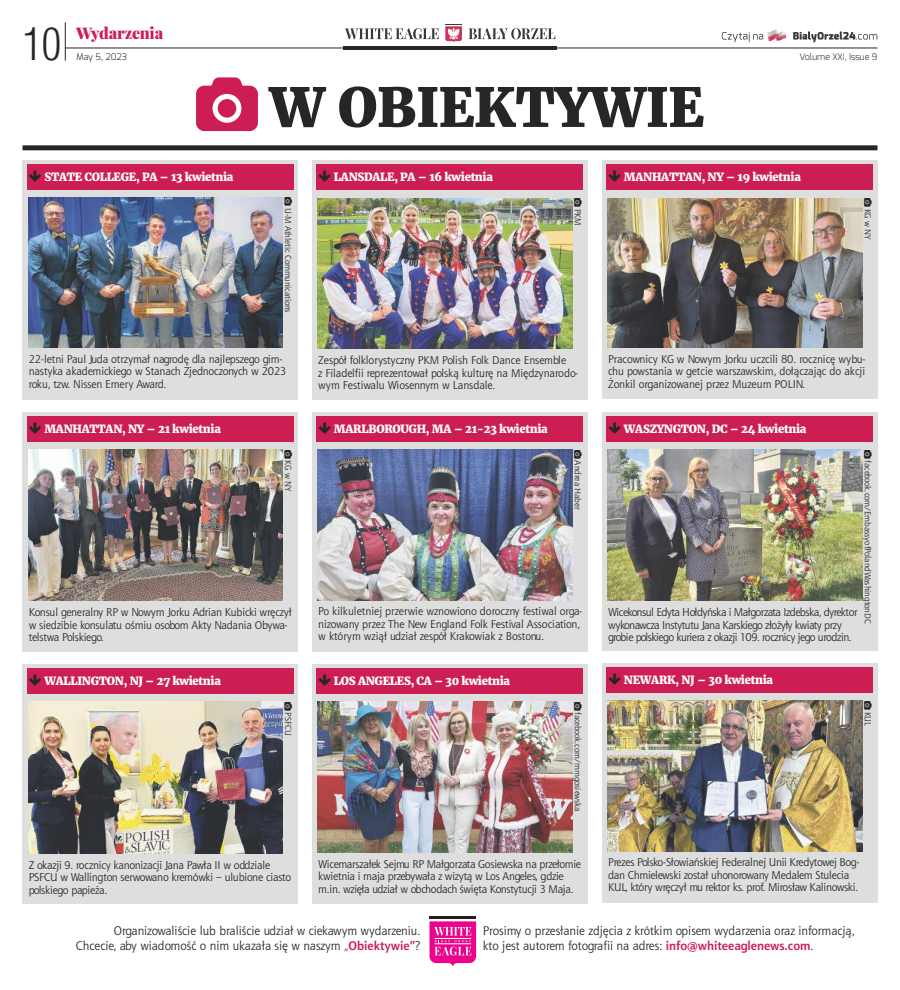
<style>
.page{position:relative;width:900px;height:990px;background:#fff}
.page>*{position:absolute;margin:0;border:0;box-sizing:border-box;transform-origin:0 0}
.t1{font:900 53.75px "Merriweather";letter-spacing:-.005em;color:#272627}
.t2{font:300 43.62px "Switzerland Cond";color:#272627}
.t3{font:900 15.62px "Playfair Display";letter-spacing:-.015em;color:#cc1e52}
.t4{font:12.5px/15px "Aerton EFN";color:#272627;text-align:right}
.t5{font:11.25px/12.5px "Aerton EFN";letter-spacing:-.02em;color:#272627}
.t6{font:11.25px/12.5px "Aerton EFN";color:#272627}
.t7{font:900 11.25px "Merriweather";letter-spacing:-.025em;color:#fff}
.t8{font:300 9px "Exo";color:#272627}
.t9{font:8.75px "Aerton EFN";color:#272627}
.s1{color:#cc1e52}
.s2{font-weight:700;color:#cc1e52}
</style>
<div class="page">
<hr style="left:343px;top:47px;width:214px;height:3px;background:#272627">
<hr style="left:65px;top:48px;width:813px;height:1px;background:#272627">
<hr style="left:65px;top:22px;width:1px;height:39px;background:#272627">
<svg style="left:722px;top:30px;width:64px;height:12px"></svg>
<svg style="left:793px;top:32px;width:84px;height:10px"></svg>
<svg style="left:345px;top:28px;width:94px;height:11px"></svg>
<svg style="left:469px;top:28px;width:86px;height:11px"></svg>
<svg style="left:445px;top:24px;width:17px;height:18px"></svg>
<div style="left:22px;top:145px;width:855px;height:5px;background:#272627"></div>
<div style="left:312px;top:412px;width:276px;height:240px;background:#dfdedf"></div>
<div style="left:317px;top:417px;width:266px;height:25px;background:#cc1e52"></div>
<img style="left:318px;top:450px;width:254px;height:150px">
<div style="left:312px;top:664px;width:276px;height:239px;background:#dfdedf"></div>
<div style="left:317px;top:668px;width:266px;height:25px;background:#cc1e52"></div>
<img style="left:318px;top:702px;width:254px;height:150px">
<div style="left:602px;top:161px;width:276px;height:238px;background:#dfdedf"></div>
<div style="left:607px;top:165px;width:266px;height:25px;background:#cc1e52"></div>
<img style="left:608px;top:198px;width:254px;height:150px">
<div style="left:22px;top:664px;width:276px;height:240px;background:#dfdedf"></div>
<div style="left:27px;top:669px;width:266px;height:25px;background:#cc1e52"></div>
<img style="left:28px;top:702px;width:255px;height:151px">
<div style="left:22px;top:412px;width:276px;height:240px;background:#dfdedf"></div>
<div style="left:27px;top:417px;width:266px;height:25px;background:#cc1e52"></div>
<img style="left:28px;top:450px;width:255px;height:151px">
<div style="left:22px;top:160px;width:276px;height:240px;background:#dfdedf"></div>
<div style="left:27px;top:164px;width:266px;height:25px;background:#cc1e52"></div>
<img style="left:28px;top:197px;width:255px;height:151px">
<div style="left:312px;top:161px;width:276px;height:239px;background:#dfdedf"></div>
<div style="left:317px;top:165px;width:266px;height:25px;background:#cc1e52"></div>
<img style="left:318px;top:198px;width:254px;height:151px">
<div style="left:602px;top:664px;width:276px;height:239px;background:#dfdedf"></div>
<div style="left:607px;top:668px;width:266px;height:25px;background:#cc1e52"></div>
<img style="left:608px;top:701px;width:254px;height:150px">
<svg style="left:430px;top:921px;width:46px;height:45px"></svg>
<hr style="left:430px;top:916px;width:46px;height:3px;background:#231f20">
<div style="left:602px;top:412px;width:276px;height:239px;background:#dfdedf"></div>
<div style="left:607px;top:417px;width:266px;height:25px;background:#cc1e52"></div>
<img style="left:608px;top:450px;width:254px;height:151px">
<h2 class="t2" style="left:22px;top:19px;width:40px">10</h2>
<h3 class="t3" style="left:76px;top:25px;width:89px">Wydarzenia</h3>
<p class="t8" style="left:77px;top:51px;width:52px">May 5, 2023</p>
<p class="t8" style="left:800px;top:51px;width:79px">Volume XXI, Issue 9</p>
<h1 class="t1" style="left:269px;top:74px;width:436px">W OBIEKTYWIE</h1>
<p class="t7" style="left:44px;top:170px;width:191px">STATE COLLEGE, PA – 13 KWIETNIA</p>
<p class="t7" style="left:334px;top:170px;width:160px">LANSDALE, PA – 16 KWIETNIA</p>
<p class="t7" style="left:624px;top:170px;width:179px">MANHATTAN, NY – 19 KWIETNIA</p>
<p class="t9" style="left:292px;top:208px;width:106px;rotate:90deg">U-M Athletic Communications</p>
<p class="t9" style="left:581px;top:209px;width:18px;rotate:90deg">PKM</p>
<p class="t9" style="left:871px;top:209px;width:33px;rotate:90deg">KG w NY</p>
<p class="t5" style="left:29px;top:354px;width:259px">22-letni Paul Juda otrzymał nagrodę dla najlepszego gim&shy;nastyka akademickiego w Stanach Zjednoczonych w 2023 roku, tzw. Nissen Emery Award.</p>
<p class="t6" style="left:318px;top:355px;width:262px">Zespół folklorystyczny PKM Polish Folk Dance Ensemble<br>z Filadelfii reprezentował polską kulturę na Międzynarodo&shy;wym Festiwalu Wiosennym w Lansdale.</p>
<p class="t5" style="left:608px;top:354px;width:259px;text-align:justify">Pracownicy KG w Nowym Jorku uczcili 80. rocznicę wybu&shy;chu powstania w getcie warszawskim, dołączając do akcji Żonkil organizowanej przez Muzeum POLIN.</p>
<p class="t7" style="left:44px;top:422px;width:178px">MANHATTAN, NY – 21 KWIETNIA</p>
<p class="t7" style="left:334px;top:422px;width:215px">MARLBOROUGH, MA – 21-23 KWIETNIA</p>
<p class="t7" style="left:624px;top:422px;width:184px">WASZYNGTON, DC – 24 KWIETNIA</p>
<p class="t9" style="left:292px;top:460px;width:33px;rotate:90deg">KG w NY</p>
<p class="t5" style="left:29px;top:607px;width:265px">Konsul generalny RP w Nowym Jorku Adrian Kubicki wręczył w siedzibie konsulatu ośmiu osobom Akty Nadania Obywa&shy;telstwa Polskiego.</p>
<p class="t9" style="left:581px;top:460px;width:51px;rotate:90deg">Andrea Haber</p>
<p class="t6" style="left:318px;top:606px;width:265px">Po kilkuletniej przerwie wznowiono doroczny festiwal orga&shy;nizowany przez The New England Folk Festival Association, w którym wziął udział zespół Krakowiak z Bostonu.</p>
<p class="t9" style="left:871px;top:460px;width:165px;rotate:90deg">facebook.com/EmbassyofPolandWashingtonDC</p>
<p class="t5" style="left:608px;top:607px;width:251px">Wicekonsul Edyta Hołdyńska i Małgorzata Izdebska, dyrektor wykonawcza Instytutu Jana Karskiego złożyły kwiaty przy grobie polskiego kuriera z okazji 109. rocznicy jego urodzin.</p>
<p class="t7" style="left:44px;top:674px;width:178px">WALLINGTON, NJ – 27 KWIETNIA</p>
<p class="t7" style="left:334px;top:674px;width:178px">LOS ANGELES, CA – 30 KWIETNIA</p>
<p class="t7" style="left:624px;top:673px;width:151px">NEWARK, NJ – 30 KWIETNIA</p>
<p class="t9" style="left:292px;top:712px;width:25px;rotate:90deg">PSFCU</p>
<p class="t9" style="left:581px;top:712px;width:101px;rotate:90deg">facebook.com/mmgosiewska</p>
<p class="t9" style="left:871px;top:712px;width:16px;rotate:90deg">KUL</p>
<p class="t5" style="left:29px;top:859px;width:264px">Z okazji 9. rocznicy kanonizacji Jana Pawła II w oddziale<br>PSFCU w Wallington serwowano kremówki – ulubione ciasto polskiego papieża.</p>
<p class="t5" style="left:318px;top:859px;width:264px">Wicemarszałek Sejmu RP Małgorzata Gosiewska na przełomie kwietnia i maja przebywała z wizytą w Los Angeles, gdzie m.in. wzięła udział w obchodach święta Konstytucji 3 Maja.</p>
<p class="t5" style="left:608px;top:857px;width:253px">Prezes Polsko-Słowiańskiej Federalnej Unii Kredytowej Bog&shy;dan Chmielewski został uhonorowany Medalem Stulecia<br>KUL, który wręczył mu rektor ks. prof. Mirosław Kalinowski.</p>
<p class="t4" style="left:76px;top:924px;width:346px">Organizowaliście lub braliście udział w ciekawym wydarzeniu.<br>Chcecie, aby wiadomość o nim ukazała się w naszym <span class="s1">„</span><span class="s2">Obiektywie”</span>?</p>
<p class="t4" style="left:483px;top:924px;width:373px;text-align:left">Prosimy o przesłanie zdjęcia z krótkim opisem wydarzenia oraz informacją, kto jest autorem fotografii na adres: <span class="s2">info@whiteeaglenews.com</span>.</p>
</div>
